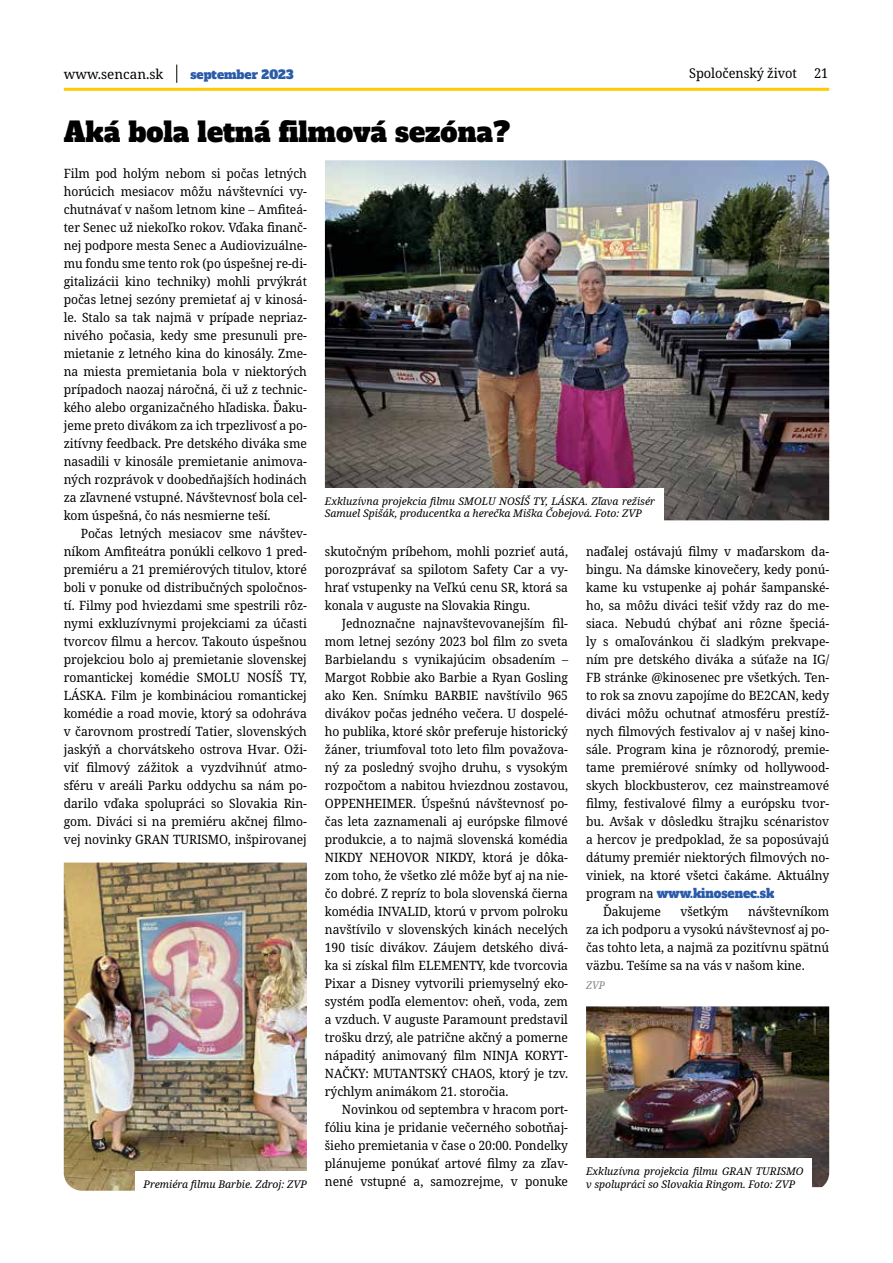
<style>
.page{position:relative;width:893px;height:1263px;background:#fff}
.page>*{position:absolute;margin:0;border:0;box-sizing:border-box;transform-origin:0 0}
.t1{font:27px "Alfa Slab One";color:#000}
.t2{font:13.5px "Noto Serif";letter-spacing:-.005em;color:#000;scale:.95 1}
.t3{font:13.5px "Noto Serif";letter-spacing:-.005em;color:#000}
.t4{font:12.75px/18px "Noto Serif";letter-spacing:-.005em;color:#000;text-align:justify;scale:.95 1}
.t5{font:12.75px "Alfa Slab One";letter-spacing:-.005em;color:#2a5caa;scale:.95 1}
.t6{font:12px "Alfa Slab One";color:#2a5caa}
.t7{font:italic 10.5px/12.6px "Noto Serif";color:#000}
.t8{font:italic 10.5px "Noto Serif";color:#808285;scale:.95 1}
.s1{font-family:"Noto Serif";color:#000}
</style>
<div class="page">
<hr style="left:64px;top:88px;width:765px;height:3px;background:#ffcb05">
<svg style="left:176px;top:65px;width:1px;height:18px"></svg>
<img style="left:325px;top:160px;width:504px;height:360px">
<img style="left:64px;top:862px;width:243px;height:329px">
<img style="left:586px;top:1006px;width:243px;height:181px">
<div style="left:316px;top:488px;width:348px;height:44px;background:#fff"></div>
<div style="left:578px;top:1158px;width:234px;height:44px;background:#fff"></div>
<div style="left:135px;top:1171px;width:180px;height:31px;background:#fff"></div>
<p class="t3" style="left:64px;top:65px;width:101px">www.sencan.sk</p>
<p class="t6" style="left:190px;top:64px;width:105px">september 2023</p>
<p class="t2" style="left:689px;top:64px;width:115px">Spoločenský život</p>
<p class="t2" style="left:814px;top:64px;width:17px">21</p>
<h1 class="t1" style="left:64px;top:109px;width:448px">Aká bola letná filmová sezóna?</h1>
<p class="t4" style="left:64px;top:165px;width:257px">Film pod holým nebom si počas letných horúcich mesiacov môžu návštevníci vy&shy;chutnávať v našom letnom kine – Amfiteá&shy;ter Senec už niekoľko rokov. Vďaka finanč&shy;nej podpore mesta Senec a Audiovizuálne&shy;mu fondu sme tento rok (po úspešnej re-di&shy;gitalizácii kino techniky) mohli prvýkrát počas letnej sezóny premietať aj v kinosá&shy;le. Stalo sa tak najmä v prípade nepriaz&shy;nivého počasia, kedy sme presunuli pre&shy;mietanie z letného kina do kinosály. Zme&shy;na miesta premietania bola v niektorých prípadoch naozaj náročná, či už z technic&shy;kého alebo organizačného hľadiska. Ďaku&shy;jeme preto divákom za ich trpezlivosť a po&shy;zitívny feedback. Pre detského diváka sme nasadili v kinosále premietanie animova&shy;ných rozprávok v doobedňajších hodinách za zľavnené vstupné. Návštevnosť bola cel&shy;kom úspešná, čo nás nesmierne teší.</p>
<p class="t4" style="left:64px;top:525px;width:257px;text-indent:17px">Počas letných mesiacov sme návštev&shy;níkom Amfiteátra ponúkli celkovo 1 pred&shy;premiéru a 21 premiérových titulov, ktoré boli v ponuke od distribučných spoločnos&shy;tí. Filmy pod hviezdami sme spestrili rôz&shy;nymi exkluzívnymi projekciami za účasti tvorcov filmu a hercov. Takouto úspešnou projekciou bolo aj premietanie slovenskej romantickej komédie SMOLU NOSÍŠ TY, LÁSKA. Film je kombináciou romantickej komédie a road movie, ktorý sa odohráva v čarovnom prostredí Tatier, slovenských jaskýň a chorvátskeho ostrova Hvar. Oži&shy;viť filmový zážitok a vyzdvihnúť atmo&shy;sféru v areáli Parku oddychu sa nám po&shy;darilo vďaka spolupráci so Slovakia Rin&shy;gom. Diváci si na premiéru akčnej filmo&shy;vej novinky GRAN TURISMO, inšpirovanej</p>
<p class="t7" style="left:325px;top:495px;width:332px">Exkluzívna projekcia filmu SMOLU NOSÍŠ TY, LÁSKA. Zľava režisér<br>Samuel Spišák, producentka a herečka Miška Čobejová. Foto: ZVP</p>
<p class="t4" style="left:586px;top:543px;width:257px">naďalej ostávajú filmy v maďarskom da&shy;bingu. Na dámske kinovečery, kedy ponú&shy;kame ku vstupenke aj pohár šampanské&shy;ho, sa môžu diváci tešiť vždy raz do me&shy;siaca. Nebudú chýbať ani rôzne špeciá&shy;ly s omaľovánkou či sladkým prekvape&shy;ním pre detského diváka a súťaže na IG/ FB stránke @kinosenec pre všetkých. Ten&shy;to rok sa znovu zapojíme do BE2CAN, kedy diváci môžu ochutnať atmosféru prestíž&shy;nych filmových festivalov aj v našej kino&shy;sále. Program kina je rôznorodý, premie&shy;tame premiérové snímky od hollywood&shy;skych blockbusterov, cez mainstreamové filmy, festivalové filmy a európsku tvor&shy;bu. Avšak v dôsledku štrajku scénaristov a hercov je predpoklad, že sa poposúvajú dátumy premiér niektorých filmových no&shy;viniek, na ktoré všetci čakáme. Aktuálny</p>
<p class="t5" style="left:586px;top:883px;width:200px"><span class="s1">program na</span> www.kinosenec.sk</p>
<p class="t4" style="left:603px;top:903px;width:63px">Ďakujeme</p>
<p class="t4" style="left:680px;top:903px;width:52px">všetkým</p>
<p class="t4" style="left:325px;top:543px;width:257px">skutočným príbehom, mohli pozrieť autá, porozprávať sa spilotom Safety Car a vy&shy;hrať vstupenky na Veľkú cenu SR, ktorá sa konala v auguste na Slovakia Ringu.</p>
<p class="t4" style="left:325px;top:615px;width:257px;text-indent:17px">Jednoznačne najnavštevovanejším fil&shy;mom letnej sezóny 2023 bol film zo sveta Barbielandu s vynikajúcim obsadením – Margot Robbie ako Barbie a Ryan Gosling ako Ken. Snímku BARBIE navštívilo 965 divákov počas jedného večera. U dospelé&shy;ho publika, ktoré skôr preferuje historický žáner, triumfoval toto leto film považova&shy;ný za posledný svojho druhu, s vysokým rozpočtom a nabitou hviezdnou zostavou, OPPENHEIMER. Úspešnú návštevnosť po&shy;čas leta zaznamenali aj európske filmové produkcie, a to najmä slovenská komédia NIKDY NEHOVOR NIKDY, ktorá je dôka&shy;zom toho, že všetko zlé môže byť aj na nie&shy;čo dobré. Z repríz to bola slovenská čierna komédia INVALID, ktorú v prvom polroku navštívilo v slovenských kinách necelých 190 tisíc divákov. Záujem detského divá&shy;ka si získal film ELEMENTY, kde tvorcovia Pixar a Disney vytvorili priemyselný eko&shy;systém podľa elementov: oheň, voda, zem a vzduch. V auguste Paramount predstavil trošku drzý, ale patrične akčný a pomerne nápaditý animovaný film NINJA KORYT-NAČKY: MUTANTSKÝ CHAOS, ktorý je tzv. rýchlym animákom 21. storočia.</p>
<p class="t4" style="left:325px;top:1101px;width:257px;text-indent:17px">Novinkou od septembra v hracom port&shy;fóliu kina je pridanie večerného sobotňaj&shy;šieho premietania v čase o 20:00. Pondelky plánujeme ponúkať artové filmy za zľav&shy;nené vstupné a, samozrejme, v ponuke</p>
<p class="t4" style="left:586px;top:903px;width:257px;text-indent:162px">návštevníkom za ich podporu a vysokú návštevnosť aj po&shy;čas tohto leta, a najmä za pozitívnu spätnú väzbu. Tešíme sa na vás v našom kine.</p>
<p class="t8" style="left:586px;top:978px;width:21px">ZVP</p>
<p class="t7" style="left:586px;top:1165px;width:219px">Exkluzívna projekcia filmu GRAN TURISMO</p>
<p class="t7" style="left:144px;top:1178px;width:165px">Premiéra filmu Barbie. Zdroj: ZVP</p>
<p class="t7" style="left:586px;top:1178px;width:211px">v spolupráci so Slovakia Ringom. Foto: ZVP</p>
</div>
